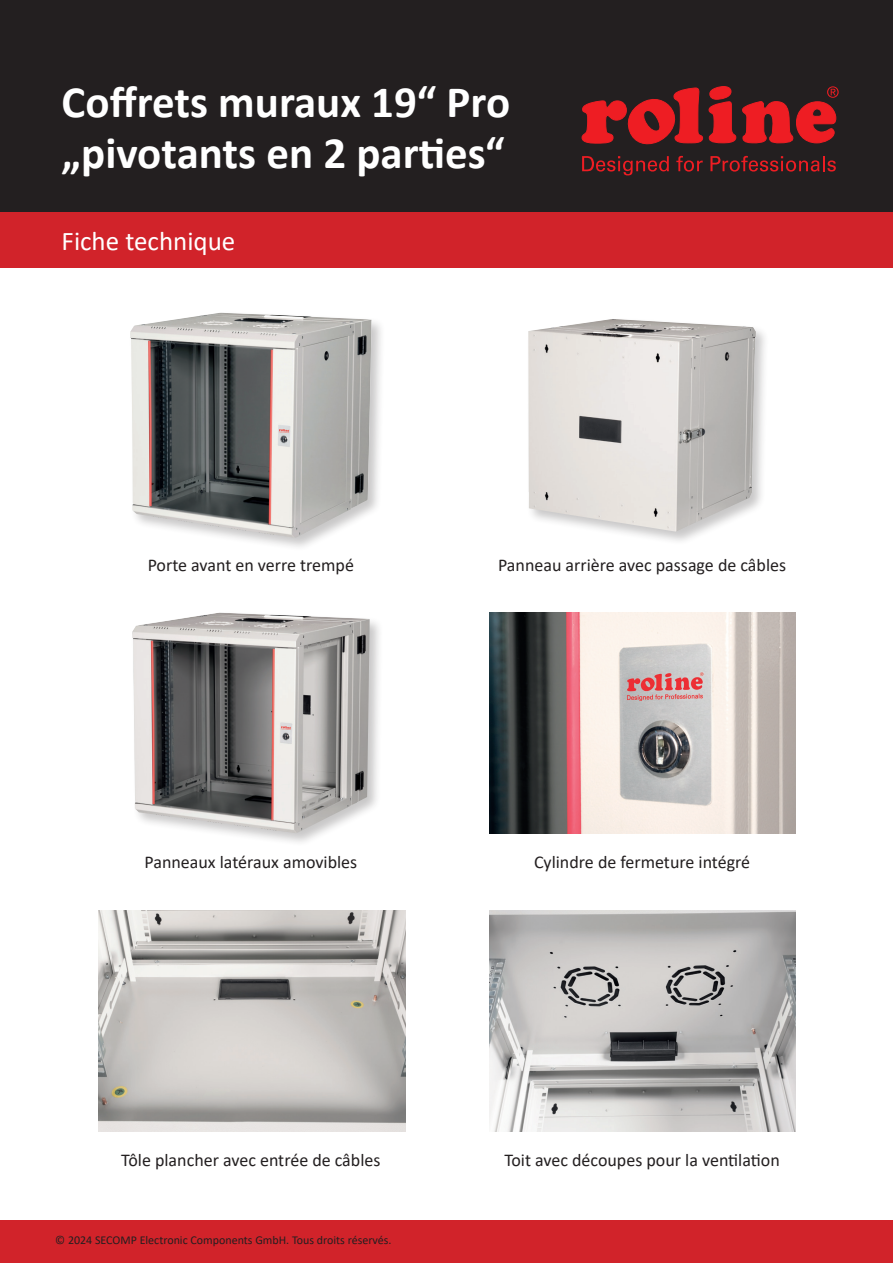
<style>
.page{position:relative;width:893px;height:1263px;background:#fff}
.page>*{position:absolute;margin:0;border:0;box-sizing:border-box;transform-origin:0 0}
.t1{font:700 45px/51px "Calibri";color:#fff}
.t2{font:27px "Calibri";color:#fff}
.t3{font:18px "Calibri";color:#231f20}
.t4{font:12px "Calibri";color:#231f20}
</style>
<div class="page">
<div style="left:0;top:0;width:893px;height:213px;background:#231f20"></div>
<div style="left:0;top:213px;width:893px;height:55px;background:#d1232a"></div>
<svg style="left:582px;top:86px;width:257px;height:59px"></svg>
<svg style="left:582px;top:156px;width:87px;height:19px"></svg>
<svg style="left:676px;top:156px;width:27px;height:16px"></svg>
<svg style="left:710px;top:156px;width:126px;height:16px"></svg>
<div style="left:0;top:1220px;width:893px;height:43px;background:#d1232a"></div>
<div style="left:128px;top:310px;width:258px;height:242px;background:#231f20;opacity:.25"></div>
<img style="left:130px;top:313px;width:242px;height:225px">
<div style="left:526px;top:317px;width:244px;height:228px;background:#231f20;opacity:.25"></div>
<img style="left:528px;top:319px;width:228px;height:212px">
<img style="left:99px;top:910px;width:306px;height:221px">
<img style="left:489px;top:910px;width:306px;height:221px">
<div style="left:130px;top:610px;width:254px;height:237px;background:#231f20;opacity:.25"></div>
<img style="left:132px;top:612px;width:238px;height:221px">
<img style="left:489px;top:612px;width:306px;height:221px">
<h1 class="t1" style="left:62px;top:76px;width:450px">Coffrets muraux 19“ Pro „pivotants en 2 parties“</h1>
<h2 class="t2" style="left:62px;top:223px;width:175px">Fiche technique</h2>
<p class="t3" style="left:148px;top:552px;width:208px">Porte avant en verre trempé</p>
<p class="t3" style="left:498px;top:552px;width:290px">Panneau arrière avec passage de câbles</p>
<p class="t3" style="left:144px;top:850px;width:214px">Panneaux latéraux amovibles</p>
<p class="t3" style="left:534px;top:850px;width:218px">Cylindre de fermeture intégré</p>
<p class="t3" style="left:121px;top:1147px;width:261px">Tôle plancher avec entrée de câbles</p>
<p class="t3" style="left:504px;top:1147px;width:277px">Toit avec découpes pour la ventilation</p>
<p class="t4" style="left:55px;top:1231px;width:338px">© 2024 SECOMP Electronic Components GmbH. Tous droits réservés.</p>
</div>
